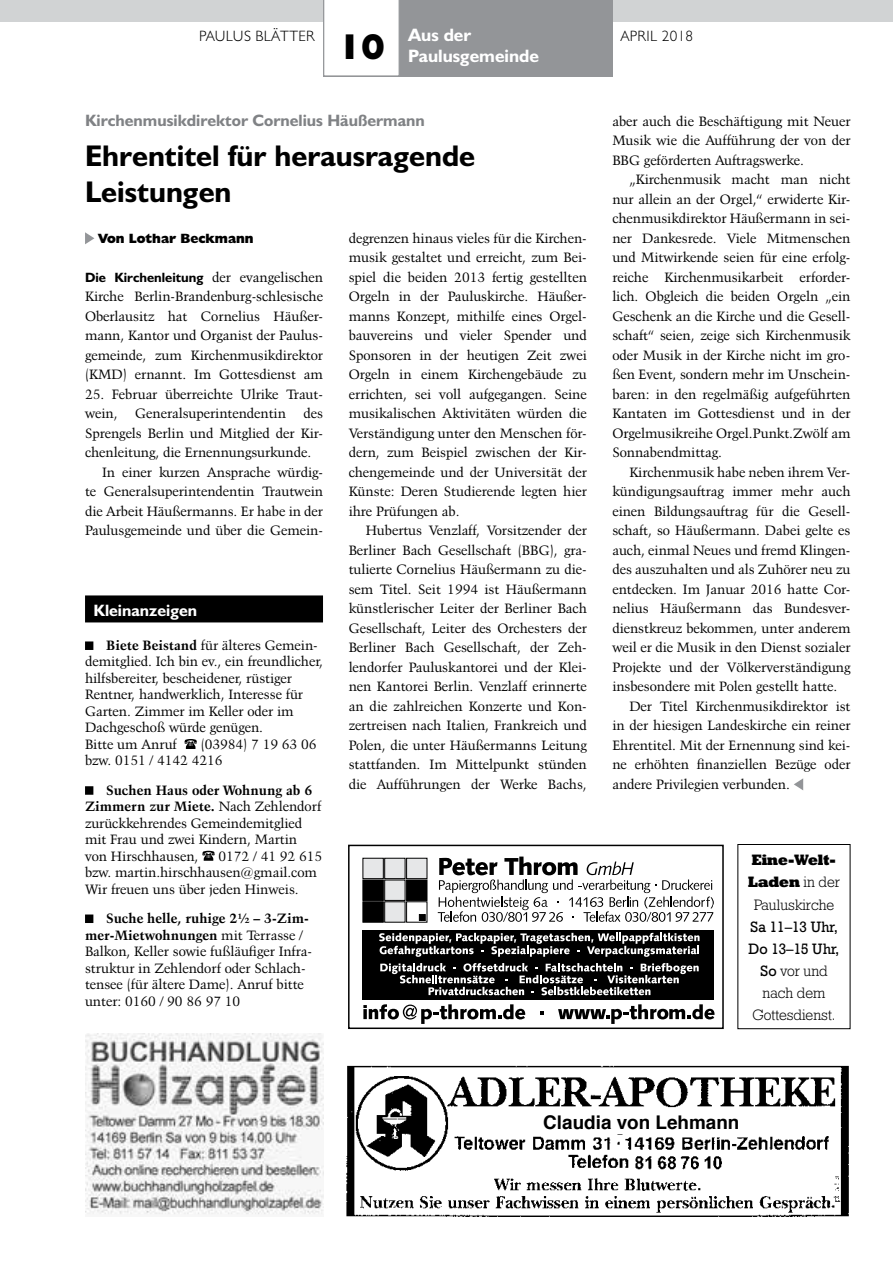
<style>
.page{position:relative;width:893px;height:1263px;background:#fff}
.page>*{position:absolute;margin:0;border:0;box-sizing:border-box;transform-origin:0 0}
.t1{font:800 36px "Humanist 521 BT";color:#000}
.t2{font:700 30px/36px "Humanist 521 BT";color:#000}
.t3{font:700 18.9px "Helvetica";color:#000}
.t4{font:700 18px "Humanist 521 BT";color:#fff}
.t5{font:700 16.5px "Humanist 521 BT";color:#808285}
.t6{font:700 16.5px "Humanist 521 BT";color:#fff}
.t7{font:15px/22px "Geometric Slab 712 BT Light A";color:#000;text-align:center}
.t8{font:15px/22px "Geometric Slab 712 BT Medium A";color:#000}
.t9{font:300 15px "Humanist 521 BT";letter-spacing:.025em;color:#000}
.t10{font:15px/22px "Geometric Slab 712 BT Extra Bold A";color:#000}
.t11{font:13.5px/19.5px "Kuenstler 480 BT";color:#000}
.t12{font:700 13.5px "Humanist 521 BT";color:#000}
.t13{font:800 13.5px "Humanist 521 BT";color:#000}
.s1{font-family:"Kuenstler 480 BT";font-weight:400}
.s2{font-weight:700}
.s3{font-family:"Geometric Slab 712 BT Light A"}
.s4{font-family:"Geometric Slab 712 BT Medium A"}
</style>
<div class="page">
<img style="left:346px;top:1065px;width:503px;height:151px">
<div style="left:454px;top:1114px;width:375px;height:20px;background:#fff"></div>
<img style="left:85px;top:1033px;width:238px;height:182px">
<div style="left:363px;top:858px;width:20px;height:21px;background:#e6e7e8"></div>
<div style="left:385px;top:858px;width:20px;height:21px;background:#e6e7e8"></div>
<div style="left:406px;top:858px;width:21px;height:21px;background:#e6e7e8;border:1px solid #000"></div>
<div style="left:363px;top:880px;width:20px;height:20px;background:#000"></div>
<div style="left:385px;top:880px;width:20px;height:20px;background:#e6e7e8"></div>
<div style="left:406px;top:880px;width:21px;height:20px;background:#000;border:1px solid #000"></div>
<div style="left:363px;top:902px;width:20px;height:20px;background:#000"></div>
<div style="left:385px;top:902px;width:20px;height:20px;background:#e6e7e8"></div>
<div style="left:406px;top:902px;width:21px;height:20px;border:1px solid #000"></div>
<svg style="left:419px;top:914px;width:6px;height:6px"></svg>
<svg style="left:438px;top:856px;width:276px;height:66px"></svg>
<svg style="left:363px;top:1004px;width:162px;height:20px"></svg>
<svg style="left:540px;top:1011px;width:4px;height:4px"></svg>
<svg style="left:558px;top:1004px;width:156px;height:20px"></svg>
<div style="left:362px;top:930px;width:352px;height:69px;background:#000"></div>
<svg style="left:380px;top:963px;width:319px;height:32px"></svg>
<svg style="left:379px;top:933px;width:320px;height:24px"></svg>
<div style="left:348px;top:845px;width:376px;height:184px;border:2px solid #000"></div>
<div style="left:737px;top:844px;width:113px;height:185px;border:1px solid #000"></div>
<div style="left:0;top:0;width:893px;height:21px;background:#d1d3d4"></div>
<div style="left:323px;top:0;width:289px;height:77px;background:#939598"></div>
<div style="left:324px;top:0;width:75px;height:76px;background:#fff"></div>
<div style="left:85px;top:595px;width:238px;height:27px;background:#000"></div>
<div style="left:85px;top:641px;width:8px;height:9px;background:#000"></div>
<div style="left:85px;top:786px;width:8px;height:9px;background:#000"></div>
<div style="left:85px;top:914px;width:8px;height:9px;background:#000"></div>
<svg style="left:184px;top:739px;width:13px;height:10px"></svg>
<svg style="left:202px;top:851px;width:13px;height:10px"></svg>
<svg style="left:85px;top:232px;width:9px;height:12px"></svg>
<svg style="left:794px;top:778px;width:9px;height:12px"></svg>
<p class="t9" style="left:199px;top:27px;width:117px">PAULUS BLÄTTER</p>
<h3 class="t4" style="left:408px;top:23px;width:65px">Aus der</h3>
<p class="t9" style="left:621px;top:27px;width:74px">APRIL 2018</p>
<h3 class="t4" style="left:408px;top:45px;width:132px">Paulusgemeinde</h3>
<h1 class="t1" style="left:338px;top:24px;width:48px">10</h1>
<p class="t5" style="left:85px;top:110px;width:341px">Kirchenmusikdirektor Cornelius Häußermann</p>
<h2 class="t2" style="left:85px;top:137px;width:392px">Ehrentitel für herausragende<br>Leistungen</h2>
<p class="t11" style="left:349px;top:228px;width:240px;text-align:justify">degrenzen hinaus vieles für die Kirchen&shy;musik gestaltet und erreicht, zum Bei&shy;spiel die beiden 2013 fertig gestellten Orgeln in der Pauluskirche. Häußer&shy;manns Konzept, mithilfe eines Orgel&shy;bauvereins und vieler Spender und Sponsoren in der heutigen Zeit zwei Orgeln in einem Kirchengebäude zu errichten, sei voll aufgegangen. Seine musikalischen Aktivitäten würden die Verständigung unter den Menschen för&shy;dern, zum Beispiel zwischen der Kir&shy;chengemeinde und der Universität der Künste: Deren Studierende legten hier ihre Prüfungen ab.</p>
<p class="t11" style="left:349px;top:521px;width:240px;text-align:justify;text-indent:17px">Hubertus Venzlaff, Vorsitzender der Berliner Bach Gesellschaft (BBG), gra&shy;tulierte Cornelius Häußermann zu die&shy;sem Titel. Seit 1994 ist Häußermann künstlerischer Leiter der Berliner Bach Gesellschaft, Leiter des Orchesters der Berliner Bach Gesellschaft, der Zeh&shy;lendorfer Pauluskantorei und der Klei&shy;nen Kantorei Berlin. Venzlaff erinnerte an die zahlreichen Konzerte und Kon&shy;zertreisen nach Italien, Frankreich und Polen, die unter Häußermanns Leitung stattfanden. Im Mittelpunkt stünden die Aufführungen der Werke Bachs,</p>
<p class="t13" style="left:98px;top:230px;width:157px">Von Lothar Beckmann</p>
<p class="t12" style="left:85px;top:269px;width:239px">Die Kirchenleitung <span class="s1">der evangelischen</span></p>
<p class="t11" style="left:85px;top:287px;width:239px;text-align:justify">Kirche Berlin-Brandenburg-schlesische Oberlausitz hat Cornelius Häußer&shy;mann, Kantor und Organist der Paulus&shy;gemeinde, zum Kirchenmusikdirektor (KMD) ernannt. Im Gottesdienst am</p>
<p class="t11" style="left:85px;top:384px;width:239px">25. Februar überreichte Ulrike Traut&shy;wein,</p>
<p class="t11" style="left:135px;top:404px;width:152px">Generalsuperintendentin</p>
<p class="t11" style="left:303px;top:404px;width:21px">des</p>
<p class="t11" style="left:85px;top:423px;width:239px">Sprengels Berlin und Mitglied der Kir-</p>
<p class="t11" style="left:85px;top:443px;width:228px">chenleitung, die Ernennungsurkunde.</p>
<p class="t11" style="left:102px;top:462px;width:222px">In einer kurzen Ansprache würdig-</p>
<p class="t11" style="left:85px;top:482px;width:239px">te Generalsuperintendentin Trautwein</p>
<p class="t11" style="left:85px;top:501px;width:239px">die Arbeit Häußermanns. Er habe in der</p>
<p class="t11" style="left:85px;top:521px;width:239px">Paulusgemeinde und über die Gemein-</p>
<p class="t6" style="left:94px;top:600px;width:105px">Kleinanzeigen</p>
<p class="t11" style="left:85px;top:637px;width:239px;line-height:16.5px;text-indent:21px"><span class="s2">Biete Beistand</span> für älteres Gemein&shy;demitglied. Ich bin ev., ein freundlicher, hilfsbereiter, bescheidener, rüstiger Rentner, handwerklich, Interesse für Garten. Zimmer im Keller oder im Dachgeschoß würde genügen.<br>Bitte um Anruf</p>
<p class="t11" style="left:85px;top:736px;width:233px;line-height:16.5px;text-indent:116px">(03984) 7 19 63 06 bzw. 0151 / 4142 4216</p>
<p class="t11" style="left:85px;top:781px;width:238px;line-height:16.5px;text-indent:21px"><span class="s2">Suchen Haus oder Wohnung ab 6<br>Zimmern zur Miete.</span> Nach Zehlendorf zurückkehrendes Gemeindemitglied mit Frau und zwei Kindern, Martin von Hirschhausen,</p>
<p class="t11" style="left:85px;top:847px;width:239px;line-height:16.5px;text-indent:133px">0172 / 41 92 615 bzw. martin.hirschhausen@gmail.com<br>Wir freuen uns über jeden Hinweis.</p>
<p class="t11" style="left:85px;top:910px;width:229px;line-height:16.5px;text-indent:21px"><span class="s2">Suche helle, ruhige 2½ – 3-Zim&shy;mer-Mietwohnungen</span> mit Terrasse / Balkon, Keller sowie fußläufiger Infra&shy;struktur in Zehlendorf oder Schlach&shy;tensee (für ältere Dame). Anruf bitte unter: 0160 / 90 86 97 10</p>
<p class="t11" style="left:612px;top:111px;width:240px;text-align:justify">aber auch die Beschäftigung mit Neuer Musik wie die Aufführung der von der BBG geförderten Auftragswerke.</p>
<p class="t11" style="left:612px;top:169px;width:240px;text-align:justify;text-indent:17px">„Kirchenmusik macht man nicht nur allein an der Orgel,“ erwiderte Kir&shy;chenmusikdirektor Häußermann in sei&shy;ner Dankesrede. Viele Mitmenschen und Mitwirkende seien für eine erfolg&shy;reiche Kirchenmusikarbeit erforder&shy;lich. Obgleich die beiden Orgeln „ein Geschenk an die Kirche und die Gesell&shy;schaft“ seien, zeige sich Kirchenmusik oder Musik in der Kirche nicht im gro&shy;ßen Event, sondern mehr im Unschein&shy;baren: in den regelmäßig aufgeführten Kantaten im Gottesdienst und in der Orgelmusikreihe Orgel.Punkt.Zwölf am Sonnabendmittag.</p>
<p class="t11" style="left:629px;top:462px;width:223px">Kirchenmusik habe neben ihrem Ver-</p>
<p class="t11" style="left:612px;top:481px;width:240px">kündigungsauftrag immer mehr auch</p>
<p class="t11" style="left:612px;top:501px;width:240px">einen Bildungsauftrag für die Gesell-</p>
<p class="t11" style="left:612px;top:520px;width:240px">schaft, so Häußermann. Dabei gelte es</p>
<p class="t11" style="left:612px;top:540px;width:240px">auch, einmal Neues und fremd Klingen-</p>
<p class="t11" style="left:612px;top:559px;width:240px">des auszuhalten und als Zuhörer neu zu</p>
<p class="t11" style="left:612px;top:579px;width:240px">entdecken. Im Januar 2016 hatte Cor-</p>
<p class="t11" style="left:612px;top:598px;width:240px">nelius Häußermann das Bundesver-</p>
<p class="t11" style="left:612px;top:618px;width:240px">dienstkreuz bekommen, unter anderem</p>
<p class="t11" style="left:612px;top:637px;width:240px">weil er die Musik in den Dienst sozialer</p>
<p class="t11" style="left:612px;top:657px;width:240px">Projekte und der Völkerverständigung</p>
<p class="t11" style="left:612px;top:676px;width:226px">insbesondere mit Polen gestellt hatte.</p>
<p class="t11" style="left:629px;top:696px;width:223px">Der Titel Kirchenmusikdirektor ist</p>
<p class="t11" style="left:612px;top:715px;width:240px">in der hiesigen Landeskirche ein reiner</p>
<p class="t11" style="left:612px;top:735px;width:240px">Ehrentitel. Mit der Ernennung sind kei-</p>
<p class="t11" style="left:612px;top:754px;width:240px">ne erhöhten finanziellen Bezüge oder</p>
<p class="t11" style="left:612px;top:774px;width:179px">andere Privilegien verbunden.</p>
<p class="t10" style="left:748px;top:849px;width:93px">Eine-Welt-<br>Laden <span class="s3">in der</span></p>
<p class="t7" style="left:754px;top:893px;width:82px">Pauluskirche</p>
<p class="t8" style="left:749px;top:915px;width:92px">Sa 11–13 Uhr,<br>Do 13–15 Uhr,</p>
<p class="t7" style="left:753px;top:959px;width:84px"><span class="s4">So</span> vor und nach dem<br>Gottesdienst.</p>
<h3 class="t3" style="left:543px;top:1107px;width:198px">Claudia von Lehmann</h3>
</div>
